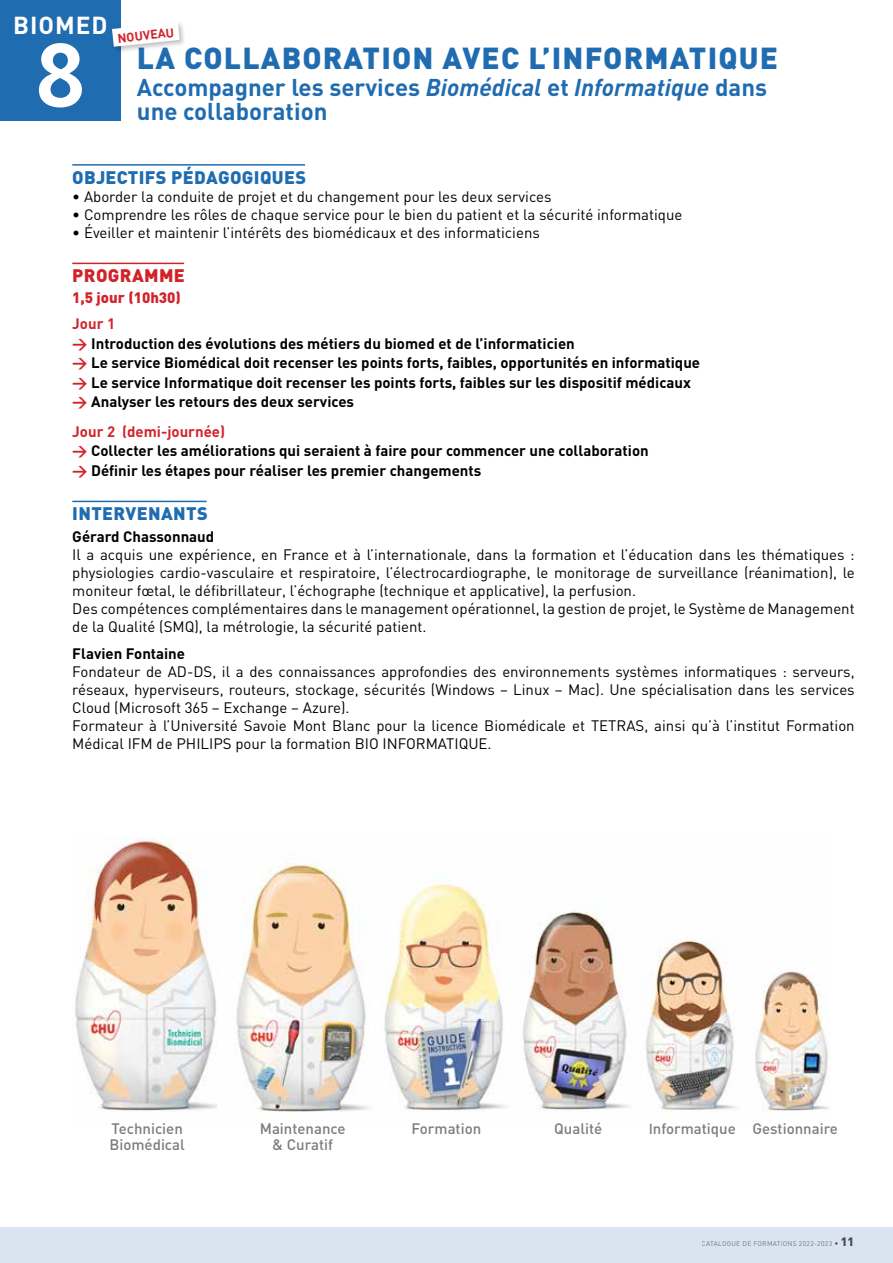
<style>
.page{position:relative;width:893px;height:1263px;background:#fff}
.page>*{position:absolute;margin:0;border:0;box-sizing:border-box;transform-origin:0 0}
.t1{font:700 91.8px "Officina Sans";color:#fff}
.t2{font:900 30px "DIN";color:#206cb0}
.t3{font:700 24.3px "DIN";color:#fff}
.t4{font:700 24px/24px "DIN";color:#206cb0}
.t5{font:900 18px "DIN";letter-spacing:.02em;color:#206cb0}
.t6{font:900 18px "DIN";letter-spacing:.02em;color:#d2232a}
.t7{font:15px/18px "DIN";color:#000}
.t8{font:700 15px/19.5px "DIN";color:#000}
.t9{font:500 15px/15.8px "DIN";color:#7b7c7f}
.t10{font:900 15px "DIN";color:#d2232a}
.t11{font:700 12.6px "DIN";color:#d2232a}
.t12{font:6.75px "DIN";letter-spacing:.04em;color:#86888a}
.s1{font-style:italic}
.s2{color:#d2232a}
.s3{font-size:14.25px}
.s4{font-weight:300;font-size:7.5px;color:#515254}
.s5{font-weight:900;font-size:12px;color:#515254}
</style>
<div class="page">
<div style="left:0;top:1228px;width:893px;height:35px;background:#dae4f0"></div>
<hr style="left:72px;top:164px;width:233px;height:2px;background:#206cb0">
<hr style="left:72px;top:263px;width:112px;height:1px;background:#d2232a">
<hr style="left:72px;top:501px;width:135px;height:1px;background:#206cb0">
<div style="left:0;top:0;width:121px;height:121px;background:#206cb0"></div>
<div style="left:111px;top:21px;width:76px;height:33px;background:#000;opacity:.24"></div>
<img style="left:75px;top:837px;width:754px;height:275px">
<svg style="left:112px;top:22px;width:68px;height:25px"></svg>
<h3 class="t3" style="left:13px;top:10px;width:33px">BIOMED</h3>
<h1 class="t1" style="left:35px;top:17px;width:53px">8</h1>
<h2 class="t2" style="left:137px;top:38px;width:68px">LA COLLABORATION</h2>
<h2 class="t2" style="left:443px;top:38px;width:21px">AVEC</h2>
<h2 class="t2" style="left:528px;top:38px;width:44px">L’INFORMATIQUE</h2>
<p class="t11" style="left:142px;top:27px;width:17px;rotate:-6deg">VEAU</p>
<h3 class="t4" style="left:137px;top:75px;width:632px">Accompagner les services <span class="s1">Biomédical</span> et <span class="s1">Informatique</span> dans une collaboration</h3>
<p class="t5" style="left:72px;top:165px;width:45px">OBJECTIFS</p>
<p class="t5" style="left:171px;top:165px;width:136px">PÉDAGOGIQUES</p>
<p class="t7" style="left:72px;top:187px;width:481px">• Aborder la conduite de projet et du changement pour les deux services</p>
<p class="t7" style="left:72px;top:205px;width:612px">• Comprendre les rôles de chaque service pour le bien du patient et la sécurité informatique</p>
<p class="t7" style="left:72px;top:223px;width:469px">• Éveiller et maintenir l’intérêts des biomédicaux et des informaticiens</p>
<p class="t6" style="left:72px;top:264px;width:114px">PROGRAMME</p>
<p class="t10" style="left:72px;top:287px;width:110px">1,5 JOUR (10H30)</p>
<p class="t8" style="left:72px;top:314px;width:629px"><span class="s2">Jour 1<br>&gt;</span> I ntroduction des évolutions des métiers du biomed et de l’informaticien<br><span class="s2">&gt;</span> Le service Biomédical doit recenser les points forts, faibles, opportunités en informatique <span class="s2">&gt;</span> Le service I nformatique doit recenser les points forts, faibles sur les dispositif médicaux <span class="s2">&gt;</span> Analyser les retours des deux services</p>
<p class="t8" style="left:72px;top:421px;width:578px"><span class="s2">Jour 2 (demi-journée)<br>&gt;</span> Collecter les améliorations qui seraient à faire pour commencer une collaboration <span class="s2">&gt;</span> Définir les étapes pour réaliser les premier changements</p>
<p class="t5" style="left:72px;top:502px;width:135px">INTERVENANTS</p>
<p class="t8" style="left:72px;top:527px;width:144px">Gérard Chassonnaud</p>
<p class="t7" style="left:72px;top:546px;width:784px">Il a acquis une expérience, en France et à l’internationale, dans la formation et l’éducation dans les thématiques : physiologies cardio-vasculaire et respiratoire, l’électrocardiographe, le monitorage de surveillance (réanimation), le moniteur fœtal, le défibrillateur, l’échographe (technique et applicative), la perfusion.<br>Des compétences complémentaires dans le management opérationnel, la gestion de projet, le Système de Management de la Qualité (SMQ), la métrologie, la sécurité patient.</p>
<p class="t8" style="left:72px;top:643px;width:114px">Flavien Fontaine</p>
<p class="t7" style="left:72px;top:662px;width:784px">Fondateur de AD-DS, il a des connaissances approfondies des environnements systèmes informatiques : serveurs, réseaux, hyperviseurs, routeurs, stockage, sécurités (Windows – Linux – Mac). Une spécialisation dans les services Cloud (Microsoft 365 – Exchange – Azure).<br>Formateur à l’Université Savoie Mont Blanc pour la licence Biomédicale et TETRAS, ainsi qu’à l’institut Formation Médical IFM de PHILIPS pour la formation BIO INFORMATIQUE.</p>
<p class="t9" style="left:109px;top:1120px;width:77px">Technicien<br>Biomédical</p>
<p class="t9" style="left:260px;top:1120px;width:87px;text-align:center">Maintenance &amp; Curatif</p>
<p class="t9" style="left:412px;top:1120px;width:71px">Formation</p>
<p class="t9" style="left:554px;top:1120px;width:49px">Qualité</p>
<p class="t9" style="left:649px;top:1120px;width:191px"><span class="s3">I</span>nformatique Gestionnaire</p>
<p class="t12" style="left:702px;top:1240px;width:154px">Catalogue de formations 2022-2023 <span class="s4">•</span> <span class="s5">11</span></p>
</div>
